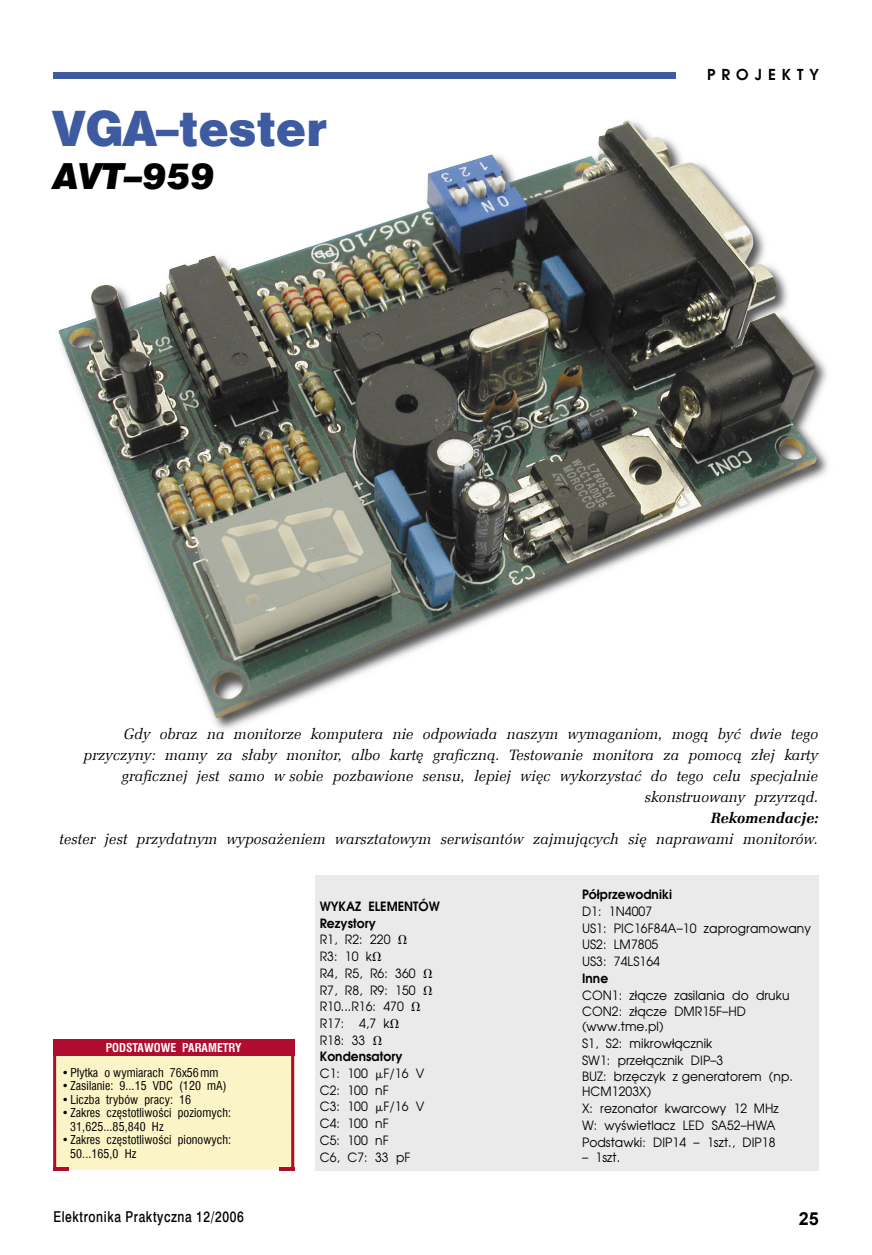
<style>
.page{position:relative;width:872px;height:1255px;background:#fff}
.page>*{position:absolute;margin:0;border:0;box-sizing:border-box;transform-origin:0 0}
.t1{font:45px "Swis 721 Blk 2 EU";letter-spacing:.005em;color:#3e5ba1}
.t2{font:italic 36px "Swis 721 Blk EU";letter-spacing:.005em;color:#000}
.t3{font:700 18px "Arial";color:#000}
.t4{font:italic 15px/21px "Zapf Ellipt EU";letter-spacing:.005em;color:#000;text-align:right}
.t5{font:15px "Swis 721 Md EU";letter-spacing:.05em;color:#000;scale:.8 1}
.t6{font:italic 700 15px "Zapf Ellipt EU";letter-spacing:.005em;color:#000}
.t7{font:700 15px "Avalon";letter-spacing:.005em;color:#000;scale:.96 1}
.t8{font:700 15px "Avalon";letter-spacing:.4em;color:#000}
.t9{font:12.75px/16.6px "Avalon";letter-spacing:.005em;color:#000;scale:.96 1}
.t10{font:700 12.75px "Avalon";letter-spacing:.005em;color:#000;scale:.96 1}
.t11{font:12px/13.5px "Swis 721 Cn EU";letter-spacing:.005em;color:#000}
.t12{font:700 12px "Swis 721 Cn EU";letter-spacing:.005em;color:#fff}
.s1{font-weight:700}
.s2{font-family:"Math With Greek"}
</style>
<div class="page">
<img style="left:58px;top:120px;width:759px;height:598px">
<div style="left:53px;top:72px;width:622px;height:7px;background:#3e5ba1"></div>
<div style="left:53px;top:1055px;width:241px;height:114px;background:#faf4c6"></div>
<hr style="left:279px;top:1166px;width:15px;height:3px;background:#af0c2f">
<hr style="left:291px;top:1038px;width:3px;height:131px;background:#af0c2f">
<hr style="left:53px;top:1038px;width:3px;height:131px;background:#af0c2f">
<hr style="left:53px;top:1166px;width:15px;height:3px;background:#af0c2f">
<div style="left:53px;top:1038px;width:241px;height:17px;background:#af0c2f"></div>
<div style="left:315px;top:875px;width:503px;height:294px;background:#eaeaea"></div>
<h1 class="t1" style="left:53px;top:98px;width:275px">VGA–tester</h1>
<h2 class="t2" style="left:53px;top:153px;width:163px">AVT–959</h2>
<p class="t7" style="left:740px;top:65px;width:84px">VGA–tester</p>
<p class="t8" style="left:707px;top:65px;width:113px">PROJEKTY</p>
<p class="t4" style="left:84px;top:723px;width:736px">Gdy obraz na monitorze komputera nie odpowiada naszym wymaganiom, mogą być dwie tego przyczyny: mamy za słaby monitor, albo kartę graficzną. Testowanie monitora za pomocą złej karty graficznej jest samo w sobie pozbawione sensu, lepiej więc wykorzystać do tego celu specjalnie skonstruowany przyrząd.</p>
<p class="t6" style="left:710px;top:808px;width:109px">Rekomendacje:</p>
<p class="t4" style="left:60px;top:828px;width:760px">tester jest przydatnym wyposażeniem warsztatowym serwisantów zajmujących się naprawami monitorów.</p>
<p class="t12" style="left:106px;top:1040px;width:138px">PODSTAWOWE PARAMETRY</p>
<p class="t11" style="left:62px;top:1065px;width:158px">• Płytka o wymiarach 76x56 mm</p>
<p class="t11" style="left:62px;top:1078px;width:166px">• Zasilanie: 9...15 VDC (120 mA)</p>
<p class="t11" style="left:62px;top:1092px;width:131px">• Liczba trybów pracy: 16</p>
<p class="t11" style="left:70px;top:1105px;width:162px;text-indent:-9px">• Zakres częstotliwości poziomych:<br>31,625...85,840 Hz</p>
<p class="t11" style="left:70px;top:1132px;width:162px;text-indent:-9px">• Zakres częstotliwości pionowych:<br>50...165,0 Hz</p>
<p class="t9" style="left:320px;top:897px;width:127px"><span class="s1">WYKAZ ELEMENTÓW<br>Rezystory<br></span>R1, R2: 220 <span class="s2">V<br></span>R3: 10 k<span class="s2">V<br></span>R4, R5, R6: 360 <span class="s2">V<br></span>R7, R8, R9: 150 <span class="s2">V<br></span>R10...R16: 470 <span class="s2">V<br></span>R17: 4,7 k<span class="s2">V<br></span>R18: 33 <span class="s2">V<br></span><span class="s1">Kondensatory<br></span>C1: 100 <span class="s2">m</span>F/16 V<br>C2: 100 nF<br>C3: 100 <span class="s2">m</span>F/16 V<br>C4: 100 nF<br>C5: 100 nF<br>C6, C7: 33 pF</p>
<p class="t10" style="left:582px;top:886px;width:95px">Półprzewodniki</p>
<p class="t9" style="left:582px;top:903px;width:240px">D1: 1N4007<br>US1: PIC16F84A–10 zaprogramowany<br>US2: LM7805<br>US3: 74LS164</p>
<p class="t10" style="left:582px;top:970px;width:29px">Inne</p>
<p class="t9" style="left:582px;top:986px;width:217px">CON1: złącze zasilania do druku<br>CON2: złącze DMR15F–HD</p>
<p class="t9" style="left:582px;top:1018px;width:221px">(www.tme.pl)<br>S1, S2: mikrowłącznik<br>SW1: przełącznik DIP–3<br>BUZ: brzęczyk z generatorem (np.</p>
<p class="t9" style="left:582px;top:1083px;width:206px">HCM1203X)<br>X: rezonator kwarcowy 12 MHz<br>W: wyświetlacz LED SA52–HWA<br>Podstawki: DIP14 – 1szt., DIP18</p>
<p class="t9" style="left:582px;top:1148px;width:41px">– 1szt.</p>
<p class="t5" style="left:53px;top:1207px;width:239px">Elektronika Praktyczna 12/2006</p>
<h3 class="t3" style="left:798px;top:1206px;width:22px">25</h3>
</div>
